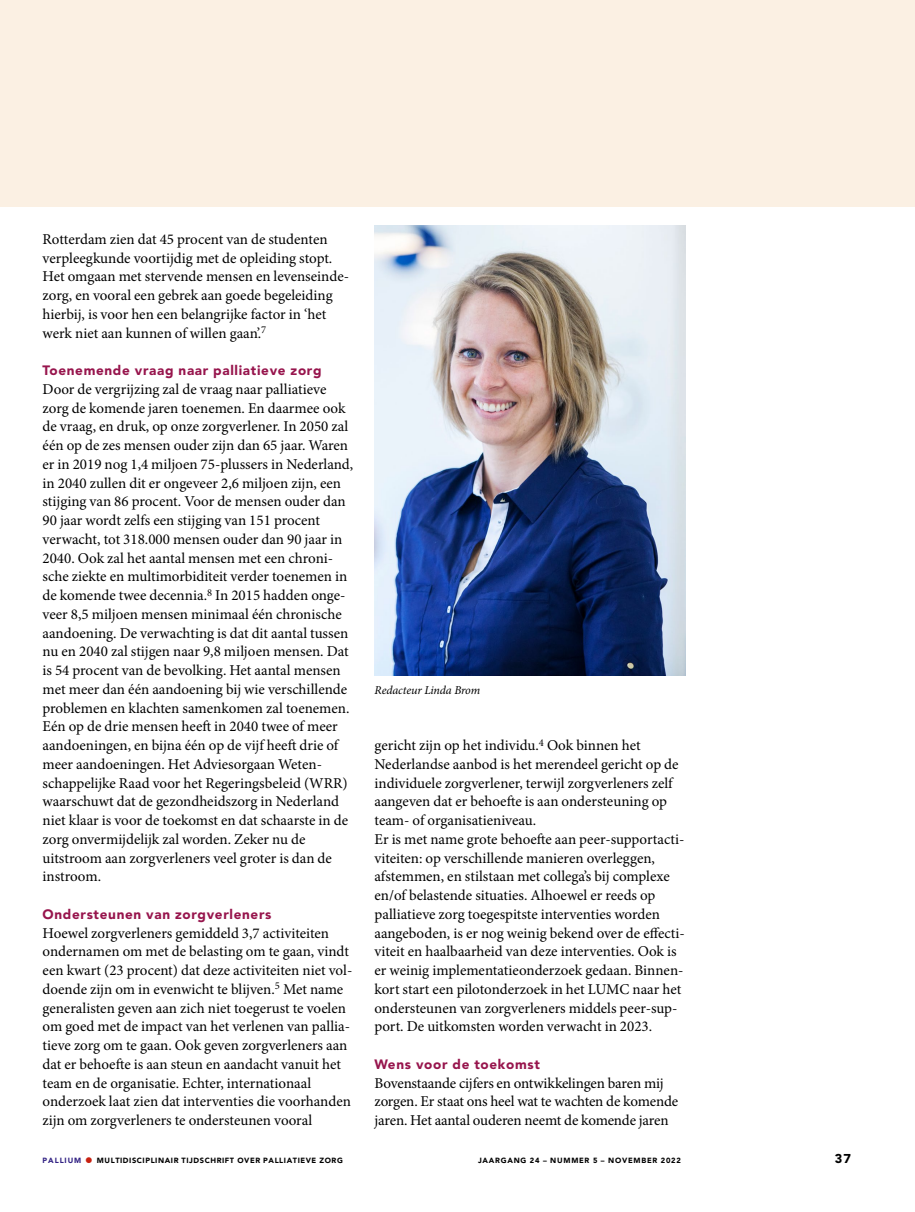
<style>
.page{position:relative;width:915px;height:1212px;background:#fff}
.page>*{position:absolute;margin:0;border:0;box-sizing:border-box;transform-origin:0 0}
.Para_x{font:15px/18.8px "Minion Pro";color:#000}
.SectionHeading_1_x{font:900 13.5px "Avenir LT Std";letter-spacing:.05em;color:#97154d}
.t1{font:900 12.75px "Avenir LT Std";color:#000}
.Image_Caption_x{font:italic 12px "Minion Pro";letter-spacing:-.005em;color:#000}
.t2{font:900 7.5px "Avenir LT Std";letter-spacing:.075em;color:#000}
.t3{font:900 7.5px "Avenir LT Std";letter-spacing:.1em;color:#000}
.s1{color:#312183}
.s2{font-size:16.5px;color:#c82111}
</style>
<div class="page">
<div style="left:0;top:0;width:914px;height:206px;background:#fbf0e3"></div>
<img style="left:374px;top:225px;width:311px;height:450px">
<p class="Para_x" style="left:43px;top:230px;width:308px">Rotterdam zien dat 45 procent van de studenten verpleegkunde voortijdig met de opleiding stopt.<br>Het omgaan met stervende mensen en levenseinde&shy;zorg, en vooral een gebrek aan goede begeleiding hierbij, is voor hen een belangrijke factor in ‘het werk niet aan kunnen of willen gaan’.<sup>7</sup></p>
<p class="SectionHeading_1_x" style="left:43px;top:362px;width:280px">Toenemende vraag naar palliatieve zorg</p>
<p class="Para_x" style="left:43px;top:380px;width:312px">Door de vergrijzing zal de vraag naar palliatieve zorg de komende jaren toenemen. En daarmee ook de vraag, en druk, op onze zorgverlener. In 2050 zal één op de zes mensen ouder zijn dan 65 jaar. Waren er in 2019 nog 1,4 miljoen 75-plussers in Nederland, in 2040 zullen dit er ongeveer 2,6 miljoen zijn, een stijging van 86 procent. Voor de mensen ouder dan 90 jaar wordt zelfs een stijging van 151 procent verwacht, tot 318.000 mensen ouder dan 90 jaar in 2040. Ook zal het aantal mensen met een chroni&shy;sche ziekte en multimorbiditeit verder toenemen in de komende twee decennia.<sup>8</sup> In 2015 hadden onge&shy;veer 8,5 miljoen mensen minimaal één chronische aandoening. De verwachting is dat dit aantal tussen nu en 2040 zal stijgen naar 9,8 miljoen mensen. Dat is 54 procent van de bevolking. Het aantal mensen met meer dan één aandoening bij wie verschillende problemen en klachten samenkomen zal toenemen.<br>Eén op de drie mensen heeft in 2040 twee of meer aandoeningen, en bijna één op de vijf heeft drie of meer aandoeningen. Het Adviesorgaan Weten&shy;schappelijke Raad voor het Regeringsbeleid (WRR) waarschuwt dat de gezondheidszorg in Nederland niet klaar is voor de toekomst en dat schaarste in de zorg onvermijdelijk zal worden. Zeker nu de uitstroom aan zorgverleners veel groter is dan de instroom.</p>
<p class="SectionHeading_1_x" style="left:43px;top:906px;width:230px">Ondersteunen van zorgverleners</p>
<p class="Para_x" style="left:43px;top:923px;width:311px">Hoewel zorgverleners gemiddeld 3,7 activiteiten ondernamen om met de belasting om te gaan, vindt een kwart (23 procent) dat deze activiteiten niet vol&shy;doende zijn om in evenwicht te blijven.<sup>5</sup> Met name generalisten geven aan zich niet toegerust te voelen om goed met de impact van het verlenen van pallia&shy;tieve zorg om te gaan. Ook geven zorgverleners aan dat er behoefte is aan steun en aandacht vanuit het team en de organisatie. Echter, internationaal onderzoek laat zien dat interventies die voorhanden zijn om zorgverleners te ondersteunen vooral</p>
<p class="Image_Caption_x" style="left:374px;top:682px;width:107px">Redacteur Linda Brom</p>
<p class="Para_x" style="left:374px;top:736px;width:305px">gericht zijn op het individu.<sup>4</sup> Ook binnen het Nederlandse aanbod is het merendeel gericht op de individuele zorgverlener, terwijl zorgverleners zelf aangeven dat er behoefte is aan ondersteuning op team- of organisatieniveau.</p>
<p class="Para_x" style="left:374px;top:830px;width:312px">Er is met name grote behoefte aan peer-supportacti&shy;viteiten: op verschillende manieren overleggen, afstemmen, en stilstaan met collega’s bij complexe en/of belastende situaties. Alhoewel er reeds op palliatieve zorg toegespitste interventies worden aangeboden, is er nog weinig bekend over de effecti&shy;viteit en haalbaarheid van deze interventies. Ook is er weinig implementatieonderzoek gedaan. Binnen&shy;kort start een pilotonderzoek in het LUMC naar het ondersteunen van zorgverleners middels peer-sup&shy;port. De uitkomsten worden verwacht in 2023.</p>
<p class="SectionHeading_1_x" style="left:374px;top:1056px;width:167px">Wens voor de toekomst</p>
<p class="Para_x" style="left:374px;top:1073px;width:305px">Bovenstaande cijfers en ontwikkelingen baren mij zorgen. Er staat ons heel wat te wachten de komende jaren. Het aantal ouderen neemt de komende jaren</p>
<p class="t2" style="left:43px;top:1155px;width:302px"><span class="s1">PALLIUM</span> <span class="s2">•</span> MULTIDISCIPLINAIR TIJDSCHRIFT OVER PALLIATIEVE ZORG</p>
<p class="t3" style="left:478px;top:1155px;width:138px">JAARGANG 24 – NUMMER 5 – novem</p>
<p class="t2" style="left:641px;top:1155px;width:41px">ber 2022</p>
<p class="t1" style="left:834px;top:1150px;width:18px">37</p>
</div>
